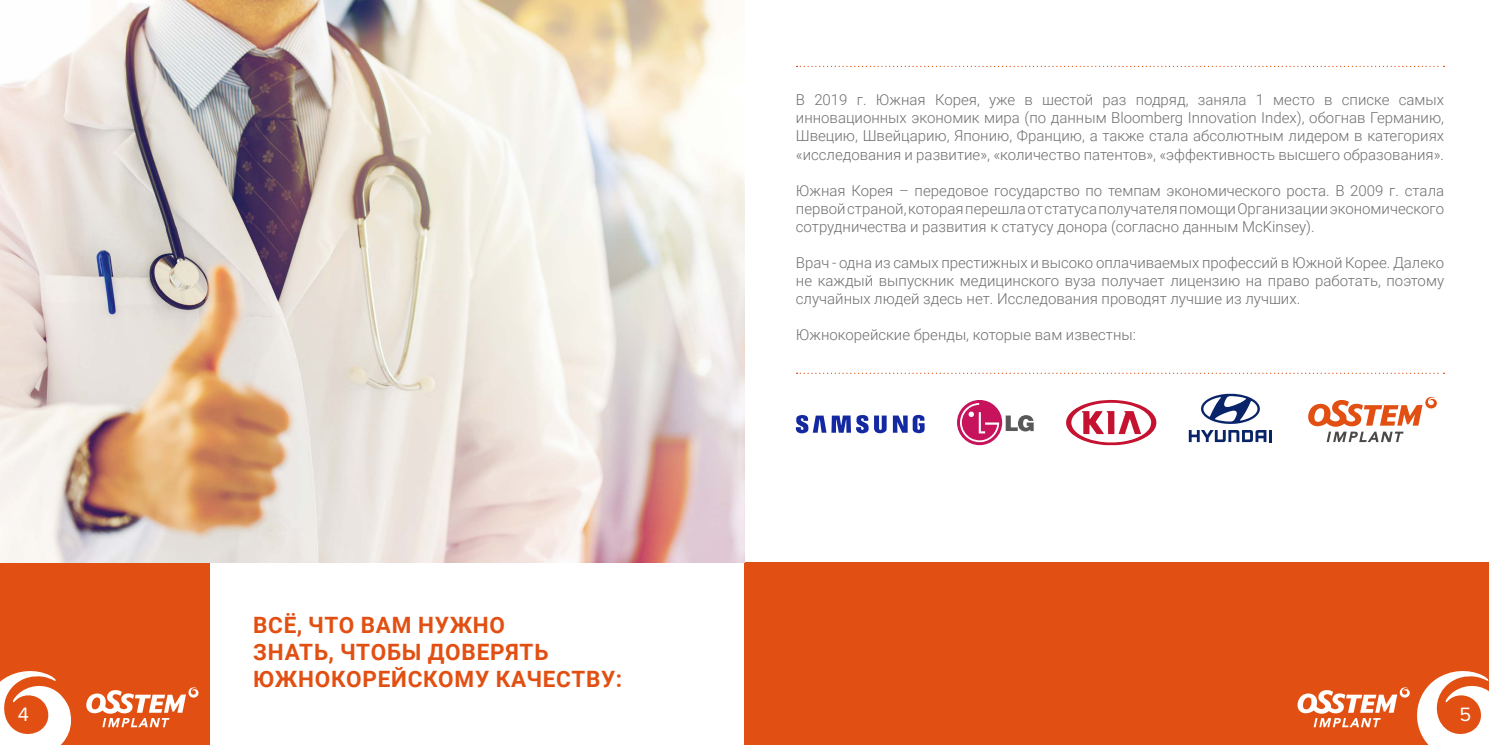
<style>
.page{position:relative;width:1489px;height:745px;background:#fff}
.page>*{position:absolute;margin:0;border:0;box-sizing:border-box;transform-origin:0 0}
.t1{font:700 22.5px/27px "Roboto";letter-spacing:.035em;color:#e15012}
.t2{font:20px "Proxima Nova A";color:#fff}
.t3{font:300 15px/18px "Roboto";color:#706f6f;text-align:justify}
</style>
<div class="page">
<div style="left:0;top:562px;width:209px;height:182px;background:#e15012"></div>
<div style="left:744px;top:562px;width:744px;height:182px;background:#e15012"></div>
<img style="left:0;top:0;width:744px;height:562px">
<svg style="left:795px;top:414px;width:129px;height:19px"></svg>
<svg style="left:957px;top:399px;width:45px;height:46px"></svg>
<svg style="left:959px;top:402px;width:40px;height:40px"></svg>
<svg style="left:1005px;top:415px;width:28px;height:16px"></svg>
<svg style="left:1066px;top:400px;width:90px;height:45px"></svg>
<svg style="left:1201px;top:393px;width:59px;height:30px"></svg>
<svg style="left:1188px;top:430px;width:83px;height:12px"></svg>
<svg style="left:1308px;top:396px;width:129px;height:46px"></svg>
<svg style="left:796px;top:372px;width:648px;height:1px"></svg>
<svg style="left:796px;top:66px;width:648px;height:1px"></svg>
<svg style="left:0;top:671px;width:72px;height:73px"></svg>
<svg style="left:86px;top:687px;width:113px;height:39px"></svg>
<svg style="left:1297px;top:671px;width:191px;height:73px"></svg>
<h1 class="t1" style="left:253px;top:610px;width:370px">ВСЁ, ЧТО ВАМ НУЖНО<br>ЗНАТЬ, ЧТОБЫ ДОВЕРЯТЬ<br>ЮЖНОКОРЕЙСКОМУ КАЧЕСТВУ:</h1>
<p class="t3" style="left:795px;top:90px;width:649px">В 2019 г. Южная Корея, уже в шестой раз подряд, заняла 1 место в списке самых инновационных экономик мира (по данным Bloomberg Innovation Index), обогнав Германию, Швецию, Швейцарию, Японию, Францию, а также стала абсолютным лидером в категориях «исследования и развитие», «количество патентов», «эффективность высшего образования».</p>
<p class="t3" style="left:795px;top:180px;width:649px">Южная Корея – передовое государство по темпам экономического роста. В 2009 г. стала первой страной, которая перешла от статуса получателя помощи Организации экономического сотрудничества и развития к статусу донора (согласно данным McKinsey).</p>
<p class="t3" style="left:795px;top:252px;width:649px">Врач - одна из самых престижных и высоко оплачиваемых профессий в Южной Корее. Далеко не каждый выпускник медицинского вуза получает лицензию на право работать, поэтому случайных людей здесь нет. Исследования проводят лучшие из лучших.</p>
<p class="t3" style="left:795px;top:324px;width:341px">Южнокорейские бренды, которые вам известны:</p>
<h2 class="t2" style="left:18px;top:702px;width:13px">4</h2>
<h2 class="t2" style="left:1459px;top:702px;width:13px">5</h2>
</div>
